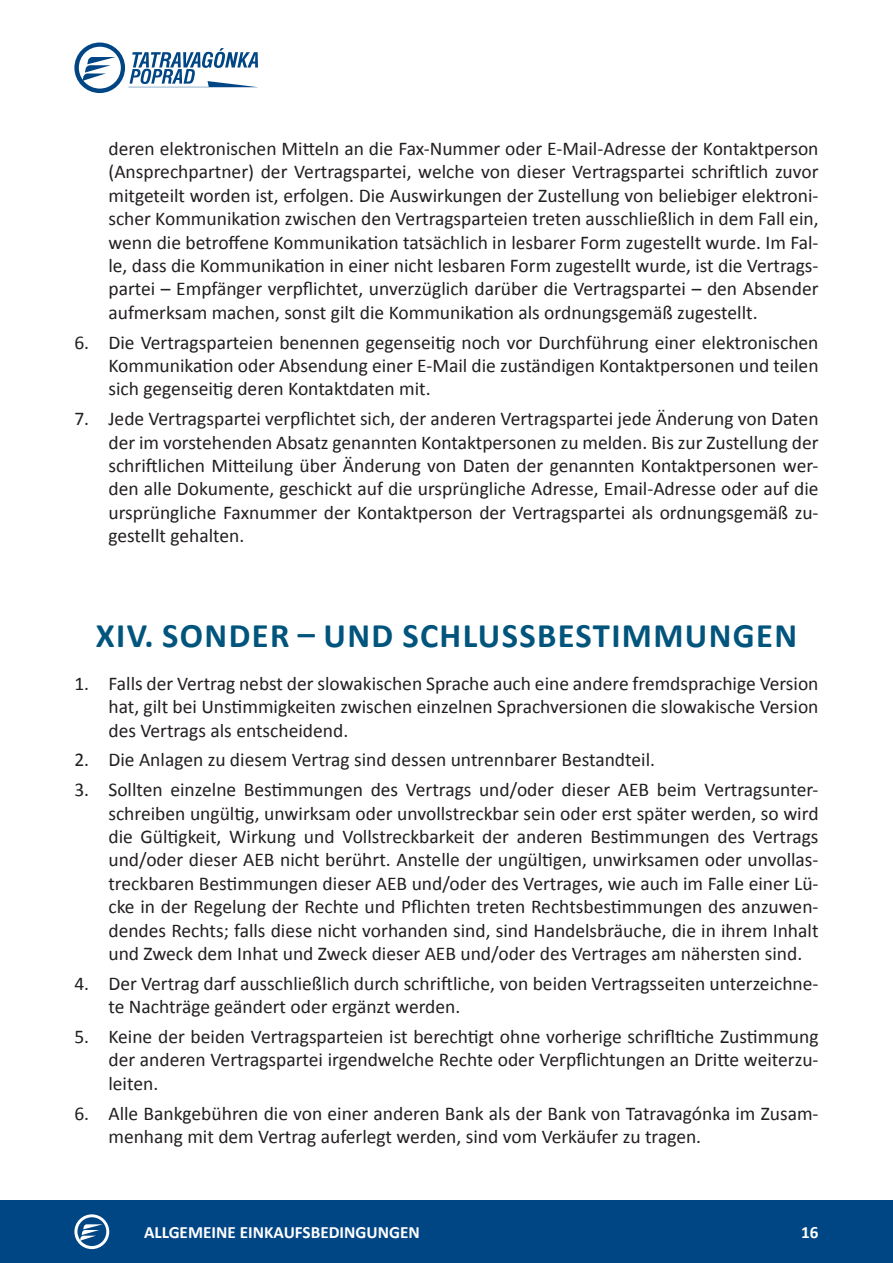
<style>
.page{position:relative;width:893px;height:1263px;background:#fff}
.page>*{position:absolute;margin:0;border:0;box-sizing:border-box;transform-origin:0 0}
.KAPITOLA{font:700 34.5px "Calibri";letter-spacing:.04em;color:#01557d}
.t1{font:19.5px/23.4px "Calibri";color:#231f20;text-align:justify}
.t2{font:700 17.25px "Calibri";color:#fff}
</style>
<div class="page">
<div style="left:0;top:1200px;width:893px;height:63px;background:#004684"></div>
<svg style="left:74px;top:1214px;width:35px;height:35px"></svg>
<svg style="left:74px;top:43px;width:184px;height:50px"></svg>
<p class="t1" style="left:108px;top:136px;width:712px">deren elektronischen Mitteln an die Fax-‑Nummer oder E-‑Mail-‑Adresse der Kontaktperson (Ansprechpartner) der Vertragspartei, welche von dieser Vertragspartei schriftlich zuvor mitgeteilt worden ist, erfolgen. Die Auswirkungen der Zustellung von beliebiger elektroni&shy;scher Kommunikation zwischen den Vertragsparteien treten ausschließlich in dem Fall ein, wenn die betroffene Kommunikation tatsächlich in lesbarer Form zugestellt wurde. Im Fal&shy;le, dass die Kommunikation in einer nicht lesbaren Form zugestellt wurde, ist die Vertrags&shy;partei – Empfänger verpflichtet, unverzüglich darüber die Vertragspartei – den Absender aufmerksam machen, sonst gilt die Kommunikation als ordnungsgemäß zugestellt.</p>
<p class="t1" style="left:108px;top:330px;width:712px;text-indent:-34px">6. Die Vertragsparteien benennen gegenseitig noch vor Durchführung einer elektronischen Kommunikation oder Absendung einer E-‑Mail die zuständigen Kontaktpersonen und teilen sich gegenseitig deren Kontaktdaten mit.</p>
<p class="t1" style="left:108px;top:406px;width:712px;text-indent:-34px">7. Jede Vertragspartei verpflichtet sich, der anderen Vertragspartei jede Änderung von Daten der im vorstehenden Absatz genannten Kontaktpersonen zu melden. Bis zur Zustellung der schriftlichen Mitteilung über Änderung von Daten der genannten Kontaktpersonen wer&shy;den alle Dokumente, geschickt auf die ursprüngliche Adresse, Email-‑Adresse oder auf die ursprüngliche Faxnummer der Kontaktperson der Vertragspartei als ordnungsgemäß zu&shy;gestellt gehalten.</p>
<p class="KAPITOLA" style="left:96px;top:611px;width:703px">XIV. SONDER – UND SCHLUSSBESTIMMUNGEN</p>
<p class="t1" style="left:108px;top:671px;width:712px;text-indent:-34px">1. Falls der Vertrag nebst der slowakischen Sprache auch eine andere fremdsprachige Version hat, gilt bei Unstimmigkeiten zwischen einzelnen Sprachversionen die slowakische Version des Vertrags als entscheidend.</p>
<p class="t1" style="left:74px;top:748px;width:582px">2. Die Anlagen zu diesem Vertrag sind dessen untrennbarer Bestandteil.</p>
<p class="t1" style="left:108px;top:777px;width:712px;text-indent:-34px">3. Sollten einzelne Bestimmungen des Vertrags und/oder dieser AEB beim Vertragsunter&shy;schreiben ungültig, unwirksam oder unvollstreckbar sein oder erst später werden, so wird die Gültigkeit, Wirkung und Vollstreckbarkeit der anderen Bestimmungen des Vertrags und/oder dieser AEB nicht berührt. Anstelle der ungültigen, unwirksamen oder unvollas&shy;treckbaren Bestimmungen dieser AEB und/oder des Vertrages, wie auch im Falle einer Lü&shy;cke in der Regelung der Rechte und Pflichten treten Rechtsbestimmungen des anzuwen&shy;dendes Rechts; falls diese nicht vorhanden sind, sind Handelsbräuche, die in ihrem Inhalt und Zweck dem Inhat und Zweck dieser AEB und/oder des Vertrages am nähersten sind.</p>
<p class="t1" style="left:108px;top:971px;width:712px;text-indent:-34px">4. Der Vertrag darf ausschließlich durch schriftliche, von beiden Vertragsseiten unterzeichne&shy;te Nachträge geändert oder ergänzt werden.</p>
<p class="t1" style="left:108px;top:1024px;width:712px;text-indent:-34px">5. Keine der beiden Vertragsparteien ist berechtigt ohne vorherige schrifltiche Zustimmung der anderen Vertragspartei irgendwelche Rechte oder Verpflichtungen an Dritte weiterzu&shy;leiten.</p>
<p class="t1" style="left:108px;top:1101px;width:712px;text-indent:-34px">6. Alle Bankgebühren die von einer anderen Bank als der Bank von Tatravagónka im Zusam&shy;menhang mit dem Vertrag auferlegt werden, sind vom Verkäufer zu tragen.</p>
<p class="t2" style="left:144px;top:1220px;width:277px">ALLGEMEINE EINKAUFSBEDINGUNGEN</p>
<p class="t2" style="left:801px;top:1220px;width:19px">16</p>
</div>
